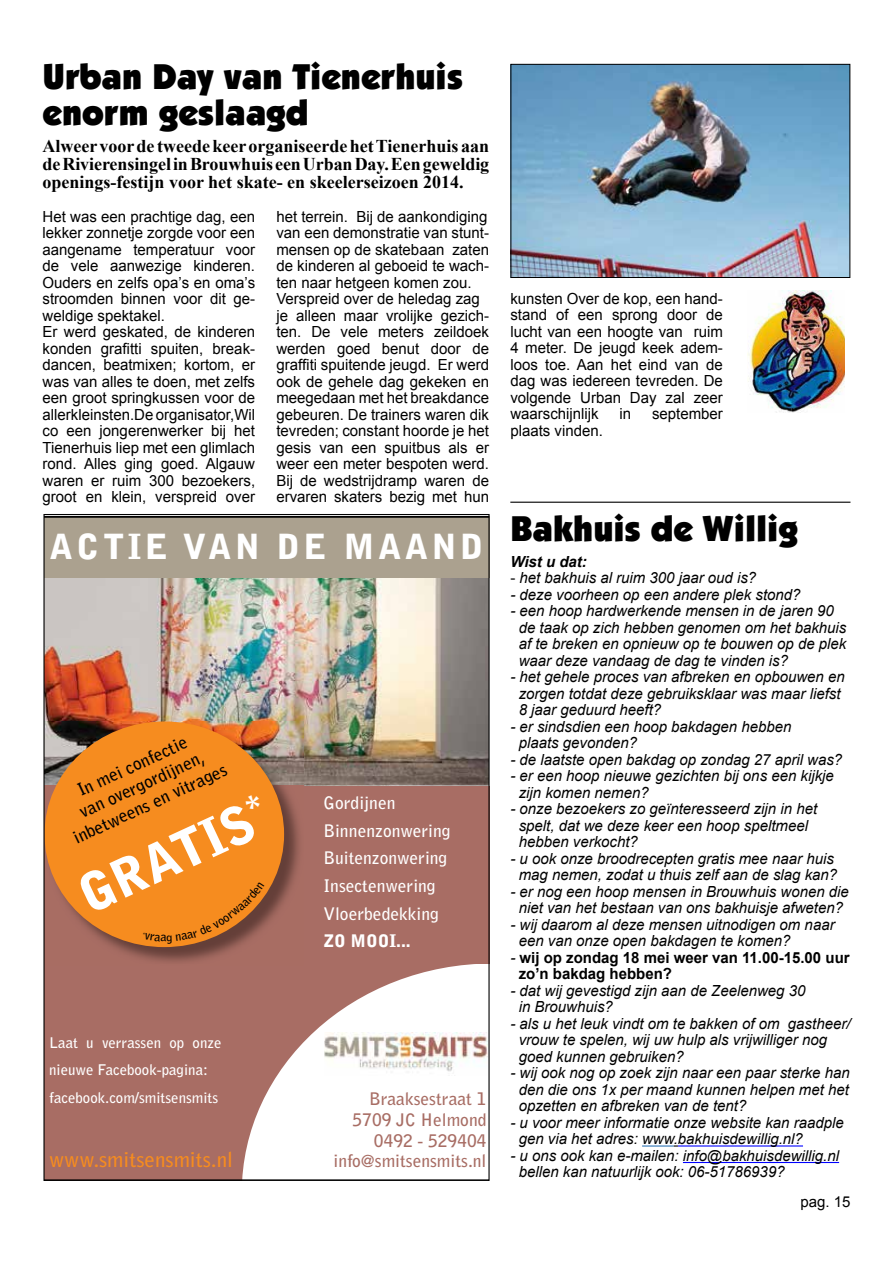
<style>
.page{position:relative;width:893px;height:1263px;background:#fff}
.page>*{position:absolute;margin:0;border:0;box-sizing:border-box;transform-origin:0 0}
.t1{font:900 51.75px "Bell Gothic";color:#fff}
.t2{font:900 36px/36px "Kabel IT Cby BT";color:#000}
.t3{font:900 34.5px "Bell Gothic";letter-spacing:.1em;color:#fff}
.t4{font:700 20.7px "Bell Gothic Std";color:#f68c1f}
.t5{font:700 18px/18px "Times New Roman";color:#000;text-align:justify}
.t6{font:700 17.25px/27.6px "Bell Gothic Std";color:#fff}
.t7{font:700 17.25px/20.7px "Bell Gothic Std";color:#a86d64;text-align:right}
.t8{font:700 17.25px/20.7px "Bell Gothic Std";color:#000;text-align:center}
.t9{font:900 17.25px "Bell Gothic";color:#fff}
.t10{font:italic 15.3px/16.5px "Arial";color:#000}
.t11{font:15.3px/16.5px "Arial";color:#000}
.t12{font:700 15.3px/16.5px "Arial";color:#000}
.t13{font:italic 700 15.3px "Arial";color:#000}
.t14{font:italic 15px "Arial";color:#000}
.t15{font:15px "Arial";color:#000}
.t16{font:700 14.7px/27.6px "Bell Gothic Std";color:#fff}
.s1{font-style:normal}
.s2{font-weight:400;font-style:italic}
.s3{font-size:15px}
.s4{font-size:15.3px}
</style>
<div class="page">
<hr style="left:642px;top:1145px;width:32px;height:1px;background:#2e74b5">
<hr style="left:678px;top:1145px;width:125px;height:1px;background:#00f">
<hr style="left:683px;top:1162px;width:156px;height:1px;background:#00f">
<img style="left:512px;top:66px;width:336px;height:210px">
<div style="left:510px;top:64px;width:340px;height:214px;border:1px solid #000"></div>
<img style="left:747px;top:291px;width:97px;height:122px">
<hr style="left:510px;top:502px;width:340px;height:1px;background:#000">
<img style="left:45px;top:578px;width:443px;height:208px">
<div style="left:44px;top:951px;width:445px;height:229px;background:#a86d64"></div>
<svg style="left:242px;top:964px;width:246px;height:215px;fill:#fff"></svg>
<img style="left:325px;top:1033px;width:163px;height:42px">
<div style="left:44px;top:786px;width:445px;height:177px;background:#a86d64"></div>
<div style="left:44px;top:516px;width:445px;height:62px;background:#aba18f"></div>
<img style="left:45px;top:722px;width:258px;height:244px">
<div style="left:44px;top:721px;width:240px;height:226px;background:#f68c1f;border-radius:50%"></div>
<hr style="left:44px;top:516px;width:445px;height:2px;background:#000">
<svg style="left:196px;top:897px;width:68px;height:46px"></svg>
<h2 class="t2" style="left:43px;top:58px;width:422px">Urban Day van Tienerhuis enorm geslaagd</h2>
<p class="t5" style="left:43px;top:137px;width:448px">Alweer voor de tweede keer organiseerde het Tienerhuis aan de Rivierensingel in Brouwhuis een Urban Day. Een geweldig openings-festijn voor het skate- en skeelerseizoen 2014.</p>
<p class="t11" style="left:276px;top:208px;width:214px">het terrein. Bij de aankondiging van een demonstratie van stunt&shy;mensen op de skatebaan zaten de kinderen al geboeid te wach&shy;ten naar hetgeen komen zou.<br>Verspreid over de heledag zag je alleen maar vrolijke gezich&shy;ten. De vele meters zeildoek werden goed benut door de graffiti spuitende jeugd. Er werd ook de gehele dag gekeken en meegedaan met het breakdance gebeuren. De trainers waren dik tevreden; constant hoorde je het gesis van een spuitbus als er weer een meter bespoten werd.<br>Bij de wedstrijdramp waren de ervaren skaters bezig met hun</p>
<p class="t11" style="left:43px;top:208px;width:214px">Het was een prachtige dag, een lekker zonnetje zorgde voor een aangename temperatuur voor de vele aanwezige kinderen.<br>Ouders en zelfs opa’s en oma’s stroomden binnen voor dit ge&shy;weldige spektakel.<br>Er werd geskated, de kinderen konden grafitti spuiten, break&shy;dancen, beatmixen; kortom, er was van alles te doen, met zelfs een groot springkussen voor de allerkleinsten.De organisator,Wil co een jongerenwerker bij het<br>Tienerhuis liep met een glimlach rond. Alles ging goed. Algauw waren er ruim 300 bezoekers, groot en klein, verspreid over</p>
<h3 class="t3" style="left:49px;top:526px;width:436px">ACTIE VAN DE MAAND</h3>
<p class="t8" style="left:53px;top:792px;width:168px;rotate:-25deg">In mei confectie<br>van overgordijnen, inbetweens en vitrages</p>
<h1 class="t1" style="left:69px;top:870px;width:205px;rotate:-25deg">GRATIS<sup>*</sup></h1>
<p class="t6" style="left:323px;top:789px;width:129px">Gordijnen<br>Binnenzonwering<br>Buitenzonwering<br>Insectenwering<br>Vloerbedekking</p>
<p class="t9" style="left:323px;top:931px;width:89px">ZO MOOI...</p>
<p class="t16" style="left:49px;top:1029px;width:174px">Laat u verrassen op onze nieuwe Facebook-pagina: facebook.com/smitsensmits</p>
<p class="t7" style="left:353px;top:1089px;width:135px">Braaksestraat 1<br>5709 JC Helmond<br>0492 - 529404</p>
<h3 class="t4" style="left:49px;top:1147px;width:185px">www.smitsensmits.nl</h3>
<p class="t7" style="left:333px;top:1151px;width:155px">info@smitsensmits.nl</p>
<p class="t11" style="left:510px;top:290px;width:214px;text-align:justify">kunsten Over de kop, een hand&shy;stand of een sprong door de lucht van een hoogte van ruim 4 meter. De jeugd keek adem&shy;loos toe. Aan het eind van de dag was iedereen tevreden. De volgende Urban Day zal zeer waarschijnlijk</p>
<p class="t11" style="left:619px;top:406px;width:13px">in</p>
<p class="t11" style="left:652px;top:406px;width:72px">september</p>
<p class="t11" style="left:510px;top:422px;width:94px">plaats vinden.</p>
<h2 class="t2" style="left:510px;top:510px;width:289px">Bakhuis de Willig</h2>
<p class="t13" style="left:510px;top:551px;width:78px">Wist u dat:</p>
<p class="t10" style="left:510px;top:570px;width:247px"><span class="s1">-</span> het bakhuis al ruim 300 jaar oud is?</p>
<p class="t10" style="left:510px;top:586px;width:292px">- deze voorheen op een andere plek stond?</p>
<p class="t10" style="left:519px;top:603px;width:329px;text-indent:-8px">- een hoop hardwerkende mensen in de jaren 90 de taak op zich hebben genomen om het bakhuis af te breken en opnieuw op te bouwen op de plek waar deze vandaag de dag te vinden is?</p>
<p class="t10" style="left:519px;top:669px;width:328px;text-indent:-8px">- het gehele proces van afbreken en opbouwen en zorgen totdat deze gebruiksklaar was maar liefst<br>8 jaar geduurd heeft?</p>
<p class="t10" style="left:519px;top:718px;width:274px;text-indent:-8px">- er sindsdien een hoop bakdagen hebben plaats gevonden?</p>
<p class="t10" style="left:510px;top:751px;width:333px">- de laatste open bakdag op zondag 27 april was?</p>
<p class="t10" style="left:519px;top:768px;width:317px;text-indent:-8px">- er een hoop nieuwe gezichten bij ons een kijkje zijn komen nemen?</p>
<p class="t10" style="left:519px;top:801px;width:300px;text-indent:-8px">- onze bezoekers zo geïnteresseerd zijn in het spelt, dat we deze keer een hoop speltmeel hebben verkocht?</p>
<p class="t10" style="left:510px;top:850px;width:328px;text-align:center">- u ook onze broodrecepten gratis mee naar huis mag nemen, zodat u thuis zelf aan de slag kan?</p>
<p class="t10" style="left:510px;top:883px;width:340px;text-align:center">- er nog een hoop mensen in Brouwhuis wonen die niet van het bestaan van ons bakhuisje afweten?</p>
<p class="t10" style="left:519px;top:916px;width:317px;text-indent:-8px">- wij daarom al deze mensen uitnodigen om naar een van onze open bakdagen te komen?</p>
<p class="t12" style="left:519px;top:949px;width:332px;text-indent:-8px"><span class="s2">-</span> wij op zondag 18 mei weer van 11.00-15.00 uur zo’n bakdag hebben?</p>
<p class="t10" style="left:519px;top:982px;width:288px;text-indent:-8px">- dat wij gevestigd zijn aan de Zeelenweg 30 in Brouwhuis?</p>
<p class="t10" style="left:519px;top:1015px;width:333px;text-indent:-8px">- als u het leuk vindt om te bakken of om gastheer/ vrouw te spelen, wij uw hulp als vrijwilliger nog goed kunnen gebruiken?</p>
<p class="t10" style="left:519px;top:1065px;width:332px;text-align:justify;text-indent:-8px">- wij ook nog op zoek zijn naar een paar sterke han den die ons 1x per maand kunnen helpen met het opzetten en afbreken van de tent?</p>
<p class="t10" style="left:519px;top:1114px;width:327px;text-indent:-8px">- u voor meer informatie onze website kan raadple gen via het adres: www.<span class="s3">bakhuisdewillig.nl?</span></p>
<p class="t14" style="left:510px;top:1146px;width:330px"><span class="s4">- u ons ook kan e-mailen:</span> info@bakhuisdewillig.nl</p>
<p class="t10" style="left:519px;top:1164px;width:267px">bellen kan natuurlijk ook: 06-51786939?</p>
<p class="t15" style="left:800px;top:1192px;width:52px">pag. 15</p>
</div>
